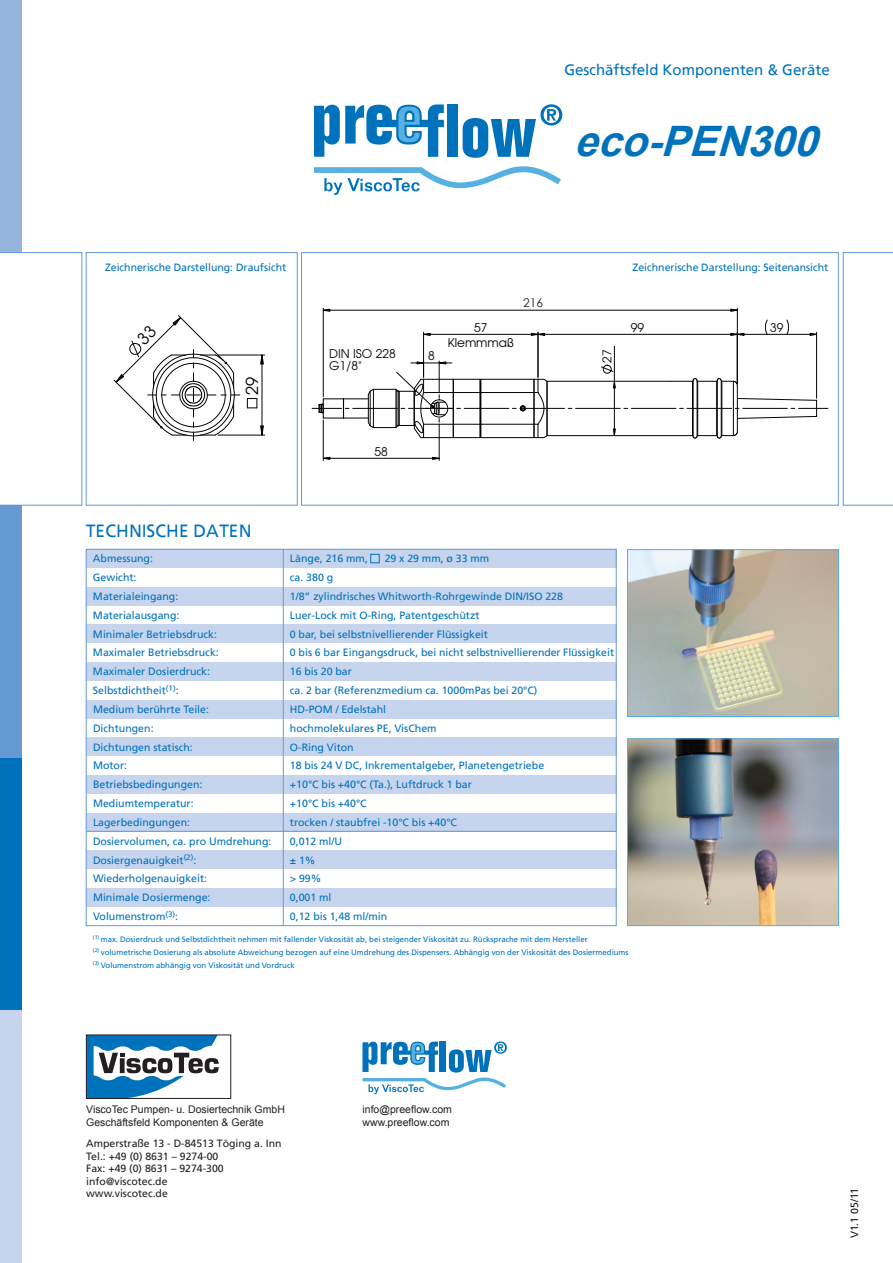
<style>
.page{position:relative;width:893px;height:1263px;background:#fff}
.page>*{position:absolute;margin:0;border:0;box-sizing:border-box;transform-origin:0 0}
.t1{font:italic 700 42px "Arial";color:#0072bc}
.t2{font:17.7px "Frutiger Linotype";color:#0072bc}
.t3{font:16.5px "Avant Garde";color:#040503}
.t4{font:15px "Frutiger Linotype";color:#0072bc}
.t5{font:12px/11.7px "Avant Garde";color:#040503}
.t6{font:12px "Century Gothic";color:#231f20}
.t7{font:10.65px/18.9px "Frutiger LT";color:#0072bc}
.t8{font:10.5px/12.6px "Frutiger LT";color:#231f20}
.t9{font:10.5px/12.6px "Arial";color:#231f20}
.t10{font:10.5px "Frutiger Linotype";color:#0072bc}
.t11{font:10.5px "Frutiger LT";color:#171518}
.t12{font:7.8px/13px "Frutiger LT";color:#0072bc}
</style>
<div class="page">
<div style="left:301px;top:252px;width:538px;height:253px;border:1px solid #6599d1"></div>
<div style="left:0;top:758px;width:21px;height:252px;background:#0072bc"></div>
<div style="left:0;top:505px;width:21px;height:253px;background:#6599d1"></div>
<div style="left:0;top:0;width:21px;height:253px;background:#95b5de"></div>
<div style="left:0;top:1010px;width:21px;height:253px;background:#c6d5ed"></div>
<svg style="left:314px;top:104px;width:248px;height:91px"></svg>
<div style="left:86px;top:587px;width:530px;height:19px;background:#c6d5ed"></div>
<div style="left:86px;top:624px;width:530px;height:19px;background:#c6d5ed"></div>
<div style="left:86px;top:662px;width:530px;height:19px;background:#c6d5ed"></div>
<div style="left:86px;top:700px;width:530px;height:19px;background:#c6d5ed"></div>
<div style="left:86px;top:737px;width:530px;height:19px;background:#c6d5ed"></div>
<div style="left:86px;top:775px;width:530px;height:19px;background:#c6d5ed"></div>
<div style="left:86px;top:813px;width:530px;height:18px;background:#c6d5ed"></div>
<div style="left:86px;top:850px;width:530px;height:19px;background:#c6d5ed"></div>
<div style="left:86px;top:888px;width:530px;height:19px;background:#c6d5ed"></div>
<div style="left:86px;top:549px;width:530px;height:19px;background:#c6d5ed"></div>
<hr style="left:283px;top:549px;width:1px;height:377px;background:#6599d1">
<div style="left:370px;top:554px;width:10px;height:9px;border:1px solid #0072bc"></div>
<hr style="left:86px;top:831px;width:530px;height:1px;background:#6599d1">
<svg style="left:843px;top:252px;width:50px;height:253px"></svg>
<svg style="left:0;top:252px;width:82px;height:253px"></svg>
<svg style="left:88px;top:1037px;width:131px;height:59px"></svg>
<div style="left:86px;top:1035px;width:145px;height:63px;border:1px solid #231f20"></div>
<svg style="left:362px;top:1041px;width:145px;height:53px"></svg>
<div style="left:86px;top:252px;width:212px;height:253px;border:1px solid #6599d1"></div>
<svg style="left:247px;top:398px;width:11px;height:10px"></svg>
<hr style="left:218px;top:355px;width:47px;height:1px;background:#040503">
<hr style="left:218px;top:435px;width:47px;height:1px;background:#040503">
<hr style="left:262px;top:355px;width:1px;height:80px;background:#040503">
<svg style="left:260px;top:355px;width:4px;height:9px"></svg>
<svg style="left:260px;top:426px;width:4px;height:9px"></svg>
<hr style="left:547px;top:381px;width:123px;height:1px;background:#040503">
<hr style="left:547px;top:435px;width:123px;height:1px;background:#040503">
<hr style="left:717px;top:381px;width:1px;height:55px;background:#040503">
<svg style="left:670px;top:378px;width:68px;height:8px"></svg>
<svg style="left:670px;top:431px;width:68px;height:8px"></svg>
<hr style="left:693px;top:381px;width:1px;height:55px;background:#040503">
<hr style="left:692px;top:381px;width:1px;height:55px;background:#040503">
<hr style="left:716px;top:381px;width:1px;height:55px;background:#040503">
<hr style="left:733px;top:381px;width:1px;height:55px;background:#040503">
<hr style="left:721px;top:381px;width:1px;height:55px;background:#040503">
<hr style="left:697px;top:381px;width:1px;height:55px;background:#040503">
<hr style="left:737px;top:385px;width:1px;height:46px;background:#040503">
<hr style="left:481px;top:392px;width:53px;height:1px;background:#040503">
<hr style="left:481px;top:379px;width:53px;height:1px;background:#040503">
<hr style="left:481px;top:424px;width:53px;height:1px;background:#040503">
<hr style="left:481px;top:437px;width:53px;height:1px;background:#040503">
<svg style="left:534px;top:378px;width:14px;height:60px"></svg>
<hr style="left:798px;top:408px;width:30px;height:1px;background:#040503">
<svg style="left:735px;top:398px;width:82px;height:21px"></svg>
<hr style="left:687px;top:408px;width:45px;height:1px;background:#040503">
<hr style="left:631px;top:408px;width:45px;height:1px;background:#040503">
<hr style="left:576px;top:408px;width:44px;height:1px;background:#040503">
<hr style="left:520px;top:408px;width:44px;height:1px;background:#040503">
<svg style="left:512px;top:405px;width:14px;height:7px"></svg>
<hr style="left:464px;top:408px;width:45px;height:1px;background:#040503">
<hr style="left:312px;top:408px;width:30px;height:1px;background:#040503">
<hr style="left:816px;top:332px;width:1px;height:66px;background:#040503">
<svg style="left:786px;top:319px;width:3px;height:15px"></svg>
<hr style="left:323px;top:420px;width:1px;height:40px;background:#040503">
<hr style="left:423px;top:332px;width:1px;height:45px;background:#040503">
<hr style="left:424px;top:334px;width:114px;height:1px;background:#040503">
<hr style="left:538px;top:334px;width:199px;height:1px;background:#040503">
<hr style="left:323px;top:308px;width:1px;height:89px;background:#040503">
<hr style="left:323px;top:310px;width:414px;height:1px;background:#040503">
<hr style="left:737px;top:334px;width:80px;height:1px;background:#040503">
<hr style="left:737px;top:308px;width:1px;height:75px;background:#040503">
<hr style="left:323px;top:458px;width:116px;height:1px;background:#040503">
<hr style="left:538px;top:332px;width:1px;height:45px;background:#040503">
<hr style="left:439px;top:424px;width:1px;height:36px;background:#040503">
<svg style="left:765px;top:319px;width:3px;height:16px"></svg>
<svg style="left:601px;top:365px;width:13px;height:9px"></svg>
<hr style="left:614px;top:381px;width:1px;height:55px;background:#040503">
<hr style="left:614px;top:346px;width:1px;height:35px;background:#040503">
<svg style="left:319px;top:361px;width:163px;height:77px"></svg>
<svg style="left:423px;top:333px;width:7px;height:3px"></svg>
<svg style="left:531px;top:333px;width:14px;height:3px"></svg>
<svg style="left:810px;top:333px;width:7px;height:3px"></svg>
<svg style="left:731px;top:333px;width:13px;height:3px"></svg>
<img style="left:629px;top:551px;width:208px;height:164px">
<div style="left:627px;top:549px;width:212px;height:168px;border:1px solid #57b0e2"></div>
<img style="left:629px;top:740px;width:208px;height:184px">
<div style="left:627px;top:738px;width:212px;height:188px;border:1px solid #57b0e2"></div>
<svg style="left:113px;top:315px;width:127px;height:125px"></svg>
<h3 class="t4" style="left:564px;top:61px;width:267px">Geschäftsfeld Komponenten &amp; Geräte</h3>
<p class="t10" style="left:105px;top:261px;width:183px">Zeichnerische Darstellung: Draufsicht</p>
<h3 class="t3" style="left:246px;top:395px;width:20px;rotate:-90deg">29</h3>
<h2 class="t2" style="left:86px;top:520px;width:12px">TECHNISCHE</h2>
<h2 class="t2" style="left:193px;top:520px;width:37px">DATEN</h2>
<h1 class="t1" style="left:574px;top:113px;width:261px">eco-PEN300</h1>
<p class="t5" style="left:329px;top:349px;width:68px">DIN ISO 228<br>G1/8"</p>
<p class="t5" style="left:374px;top:446px;width:15px">58</p>
<p class="t5" style="left:428px;top:351px;width:8px">8</p>
<p class="t6" style="left:523px;top:294px;width:21px">216</p>
<p class="t5" style="left:520px;top:298px;width:22px">206</p>
<p class="t10" style="left:633px;top:261px;width:197px">Zeichnerische Darstellung: Seitenansicht</p>
<p class="t5" style="left:631px;top:322px;width:15px">99</p>
<p class="t5" style="left:474px;top:322px;width:15px">57</p>
<p class="t5" style="left:770px;top:322px;width:15px">39</p>
<p class="t5" style="left:602px;top:363px;width:15px;rotate:-90deg">27</p>
<p class="t5" style="left:448px;top:337px;width:68px">Klemmmaß</p>
<p class="t7" style="left:93px;top:549px;width:180px">Abmessung:<br>Gewicht:<br>Materialeingang:<br>Materialausgang:<br>Minimaler Betriebsdruck:<br>Maximaler Betriebsdruck:<br>Maximaler Dosierdruck:<br>Selbstdichtheit<sup>(1)</sup>:<br>Medium berührte Teile:<br>Dichtungen:<br>Dichtungen statisch:<br>Motor:<br>Betriebsbedingungen:<br>Mediumtemperatur:<br>Lagerbedingungen:<br>Dosiervolumen, ca. pro Umdrehung:<br>Dosiergenauigkeit<sup>(2)</sup>:<br>Wiederholgenauigkeit:<br>Minimale Dosiermenge:<br>Volumenstrom<sup>(3)</sup>:</p>
<p class="t7" style="left:290px;top:549px;width:80px">Länge, 216 mm,</p>
<p class="t7" style="left:385px;top:549px;width:106px">29 x 29 mm, ø 33 mm</p>
<p class="t7" style="left:290px;top:568px;width:326px">ca. 380 g<br>1/8“ zylindrisches Whitworth-Rohrgewinde DIN/ISO 228<br>Luer-Lock mit O-Ring, Patentgeschützt<br>0 bar, bei selbstnivellierender Flüssigkeit<br>0 bis 6 bar Eingangsdruck, bei nicht selbstnivellierender Flüssigkeit<br>16 bis 20 bar<br>ca. 2 bar (Referenzmedium ca. 1000mPas bei 20°C)<br>HD-POM / Edelstahl<br>hochmolekulares PE, VisChem<br>O-Ring Viton<br>18 bis 24 V DC, Inkrementalgeber, Planetengetriebe<br>+10°C bis +40°C (Ta.), Luftdruck 1 bar<br>+10°C bis +40°C<br>trocken / staubfrei -10°C bis +40°C<br>0,012 ml/U<br>± 1%<br>&gt; 99%<br>0,001 ml<br>0,12 bis 1,48 ml/min</p>
<p class="t12" style="left:93px;top:932px;width:537px"><sup>(1)</sup> max. Dosierdruck und Selbstdichtheit nehmen mit fallender Viskosität ab, bei steigender Viskosität zu. Rücksprache mit dem Hersteller<br><sup>(2)</sup> volumetrische Dosierung als absolute Abweichung bezogen auf eine Umdrehung des Dispensers. Abhängig von der Viskosität des Dosiermediums <sup>(3)</sup> Volumenstrom abhängig von Viskosität und Vordruck</p>
<p class="t9" style="left:86px;top:1103px;width:200px">ViscoTec Pumpen- u. Dosiertechnik GmbH<br>Geschäftsfeld Komponenten &amp; Geräte</p>
<p class="t8" style="left:86px;top:1137px;width:197px">Amperstraße 13 - D-84513 Töging a. Inn<br>Tel.: +49 (0) 8631 – 9274-00<br>Fax: +49 (0) 8631 – 9274-300 info@viscotec.de<br>www.viscotec.de</p>
<p class="t9" style="left:362px;top:1103px;width:91px">info@preeflow.com www.preeflow.com</p>
<p class="t11" style="left:848px;top:1238px;width:52px;rotate:-90deg">V1.1 05/11</p>
</div>
